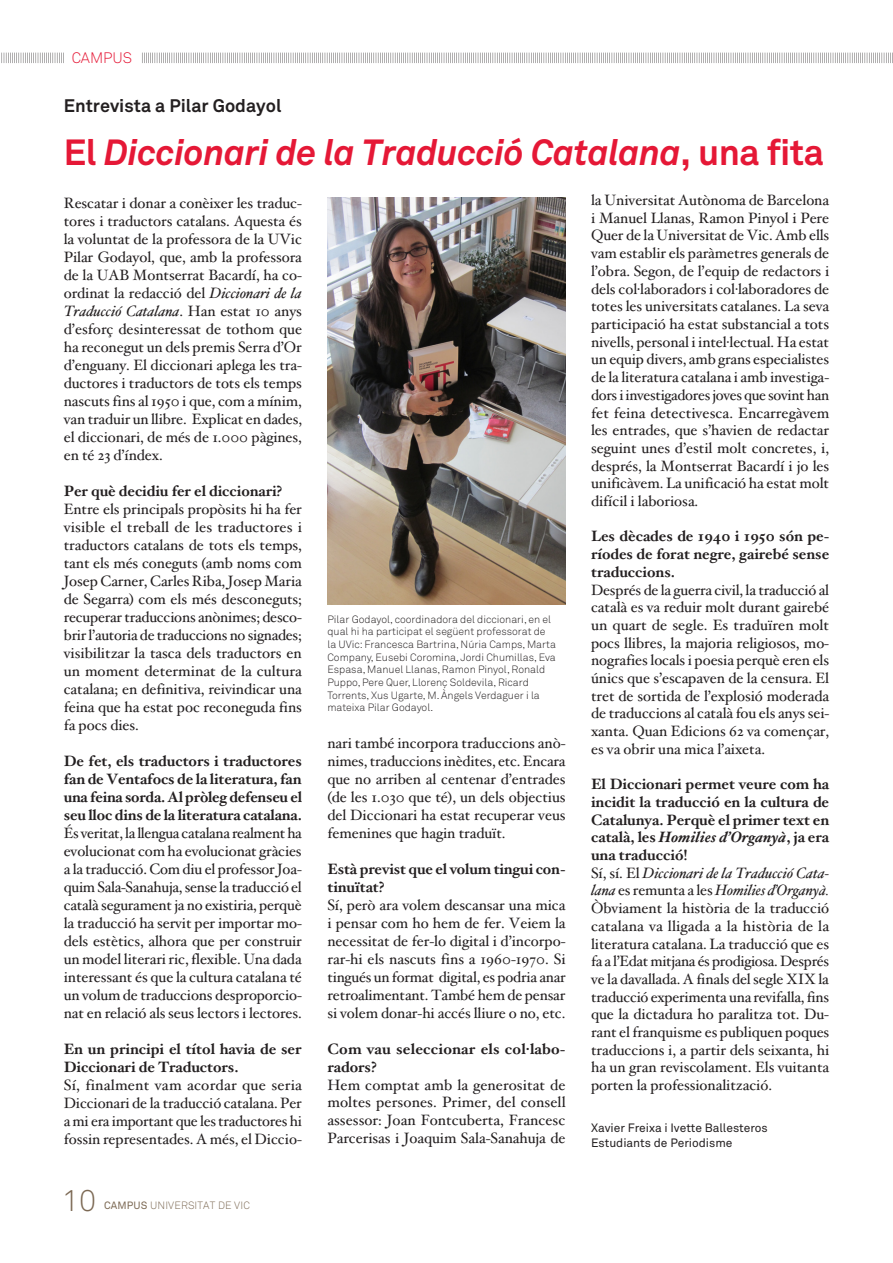
<style>
.page{position:relative;width:893px;height:1263px;background:#fff}
.page>*{position:absolute;margin:0;border:0;box-sizing:border-box;transform-origin:0 0}
.t1{font:italic 700 36px "Akkurat";letter-spacing:-.015em;color:#e51836}
.t2{font:300 30px "Akkurat";color:#7c6954}
.t3{font:700 18px "Akkurat";color:#231f20}
.t4{font:15px/18px "Hoefler Text";letter-spacing:-.005em;color:#231f20;text-align:justify}
.t5{font:700 15px/18px "Hoefler Text";letter-spacing:-.005em;color:#231f20;text-align:justify}
.t6{font:300 15px "Akkurat";color:#e51836}
.t7{font:12px "Akkurat";letter-spacing:-.005em;color:#231f20}
.t8{font:300 10.5px/12.6px "Akkurat";color:#231f20}
.t9{font:300 10.5px "Akkurat";letter-spacing:.01em;color:#7c6954}
.s1{font-style:normal}
.s2{font-style:italic}
.s3{font-weight:400}
</style>
<div class="page">
<img style="left:327px;top:197px;width:239px;height:408px">
<svg style="left:1px;top:53px;width:892px;height:10px"></svg>
<div style="left:64px;top:50px;width:76px;height:14px;background:#fff"></div>
<p class="t6" style="left:72px;top:48px;width:62px">CAMPUS</p>
<p class="t3" style="left:64px;top:95px;width:219px">Entrevista a Pilar Godayol</p>
<p class="t1" style="left:64px;top:129px;width:762px"><span class="s1">El</span> Diccionari de la Traducció Catalana<span class="s1">, una fita</span></p>
<p class="t4" style="left:64px;top:194px;width:240px">Rescatar i donar a conèixer les traduc&shy;tores i traductors catalans. Aquesta és la voluntat de la professora de la UVic Pilar Godayol, que, amb la professora de la UAB Montserrat Bacardí, ha co&shy;ordinat la redacció del <span class="s2">Diccionari de la Traducció Catalana</span>. Han estat 10 anys d’esforç desinteressat de tothom que ha reconegut un dels premis Serra d’Or d’enguany. El diccionari aplega les tra&shy;ductores i traductors de tots els temps nascuts fins al 1950 i que, com a mínim, van traduir un llibre. Explicat en dades, el diccionari, de més de 1.000 pàgines, en té 23 d’índex.</p>
<p class="t5" style="left:64px;top:482px;width:220px">Per què decidiu fer el diccionari?</p>
<p class="t4" style="left:64px;top:500px;width:240px">Entre els principals propòsits hi ha fer visible el treball de les traductores i traductors catalans de tots els temps, tant els més coneguts (amb noms com Josep Carner, Carles Riba, Josep Maria de Segarra) com els més desconeguts; recuperar traduccions anònimes; desco&shy;brir l’autoria de traduccions no signades; visibilitzar la tasca dels traductors en un moment determinat de la cultura catalana; en definitiva, reivindicar una feina que ha estat poc reconeguda fins fa pocs dies.</p>
<p class="t5" style="left:64px;top:752px;width:240px">De fet, els traductors i traductores fan de Ventafocs de la literatura, fan una feina sorda. Al pròleg defenseu el seu lloc dins de la literatura catalana.</p>
<p class="t4" style="left:64px;top:824px;width:240px">És veritat, la llengua catalana realment ha evolucionat com ha evolucionat gràcies a la traducció. Com diu el professor Joa&shy;quim Sala-Sanahuja, sense la traducció el català segurament ja no existiria, perquè la traducció ha servit per importar mo&shy;dels estètics, alhora que per construir un model literari ric, flexible. Una dada interessant és que la cultura catalana té un volum de traduccions desproporcio&shy;nat en relació als seus lectors i lectores.</p>
<p class="t5" style="left:64px;top:1040px;width:239px">En un principi el títol havia de ser<br>Diccionari de Traductors.</p>
<p class="t4" style="left:64px;top:1076px;width:240px">Sí, finalment vam acordar que seria Diccionari de la traducció catalana. Per a mi era important que les traductores hi fossin representades. A més, el Diccio-</p>
<p class="t2" style="left:62px;top:1181px;width:36px">10</p>
<p class="t9" style="left:104px;top:1199px;width:147px"><span class="s3">CAMPUS</span> UNIVERSITAT DE VIC</p>
<p class="t8" style="left:327px;top:613px;width:230px">Pilar Godayol, coordinadora del diccionari, en el qual hi ha participat el següent professorat de la UVic: Francesca Bartrina, Núria Camps, Marta Company, Eusebi Coromina, Jordi Chumillas, Eva Espasa, Manuel Llanas, Ramon Pinyol, Ronald Puppo, Pere Quer, Llorenç Soldevila, Ricard Torrents, Xus Ugarte, M. Àngels Verdaguer i la mateixa Pilar Godayol.</p>
<p class="t4" style="left:327px;top:734px;width:240px">nari també incorpora traduccions anò&shy;nimes, traduccions inèdites, etc. Encara que no arriben al centenar d’entrades (de les 1.030 que té), un dels objectius del Diccionari ha estat recuperar veus femenines que hagin traduït.</p>
<p class="t5" style="left:327px;top:860px;width:240px">Està previst que el volum tingui con&shy;tinuïtat?</p>
<p class="t4" style="left:327px;top:896px;width:240px">Sí, però ara volem descansar una mica i pensar com ho hem de fer. Veiem la necessitat de fer-lo digital i d’incorpo&shy;rar-hi els nascuts fins a 1960-1970. Si tingués un format digital, es podria anar retroalimentant. També hem de pensar si volem donar-hi accés lliure o no, etc.</p>
<p class="t5" style="left:327px;top:1040px;width:240px">Com vau seleccionar els col·labo&shy;radors?</p>
<p class="t4" style="left:327px;top:1076px;width:240px">Hem comptat amb la generositat de moltes persones. Primer, del consell assessor: Joan Fontcuberta, Francesc Parcerisas i Joaquim Sala-Sanahuja de</p>
<p class="t4" style="left:591px;top:192px;width:240px">la Universitat Autònoma de Barcelona i Manuel Llanas, Ramon Pinyol i Pere Quer de la Universitat de Vic. Amb ells vam establir els paràmetres generals de l’obra. Segon, de l’equip de redactors i dels col·laboradors i col·laboradores de totes les universitats catalanes. La seva participació ha estat substancial a tots nivells, personal i intel·lectual. Ha estat un equip divers, amb grans especialistes de la literatura catalana i amb investiga&shy;dors i investigadores joves que sovint han fet feina detectivesca. Encarregàvem les entrades, que s’havien de redactar seguint unes d’estil molt concretes, i, després, la Montserrat Bacardí i jo les unificàvem. La unificació ha estat molt difícil i laboriosa.</p>
<p class="t5" style="left:591px;top:528px;width:240px">Les dècades de 1940 i 1950 són pe&shy;ríodes de forat negre, gairebé sense traduccions.</p>
<p class="t4" style="left:591px;top:581px;width:240px">Després de la guerra civil, la traducció al català es va reduir molt durant gairebé un quart de segle. Es traduïren molt pocs llibres, la majoria religiosos, mo&shy;nografies locals i poesia perquè eren els únics que s’escapaven de la censura. El tret de sortida de l’explosió moderada de traduccions al català fou els anys sei&shy;xanta. Quan Edicions 62 va començar, es va obrir una mica l’aixeta.</p>
<p class="t5" style="left:591px;top:776px;width:240px">El Diccionari permet veure com ha incidit la traducció en la cultura de Catalunya. Perquè el primer text en català, les <span class="s2">Homilies d’Organyà</span>, ja era una traducció!</p>
<p class="t4" style="left:591px;top:864px;width:240px">Sí, sí. El <span class="s2">Diccionari de la Traducció Cata&shy;lana</span> es remunta a les <span class="s2">Homilies d’Organyà.<br></span>Òbviament la història de la traducció catalana va lligada a la història de la literatura catalana. La traducció que es fa a l’Edat mitjana és prodigiosa. Després ve la davallada. A finals del segle XIX la traducció experimenta una revifalla, fins que la dictadura ho paralitza tot. Du&shy;rant el franquisme es publiquen poques traduccions i, a partir dels seixanta, hi ha un gran reviscolament. Els vuitanta porten la professionalització.</p>
<p class="t7" style="left:591px;top:1120px;width:178px">Xavier Freixa i Ivette Ballesteros</p>
<p class="t7" style="left:591px;top:1135px;width:143px">Estudiants de Periodisme</p>
</div>
